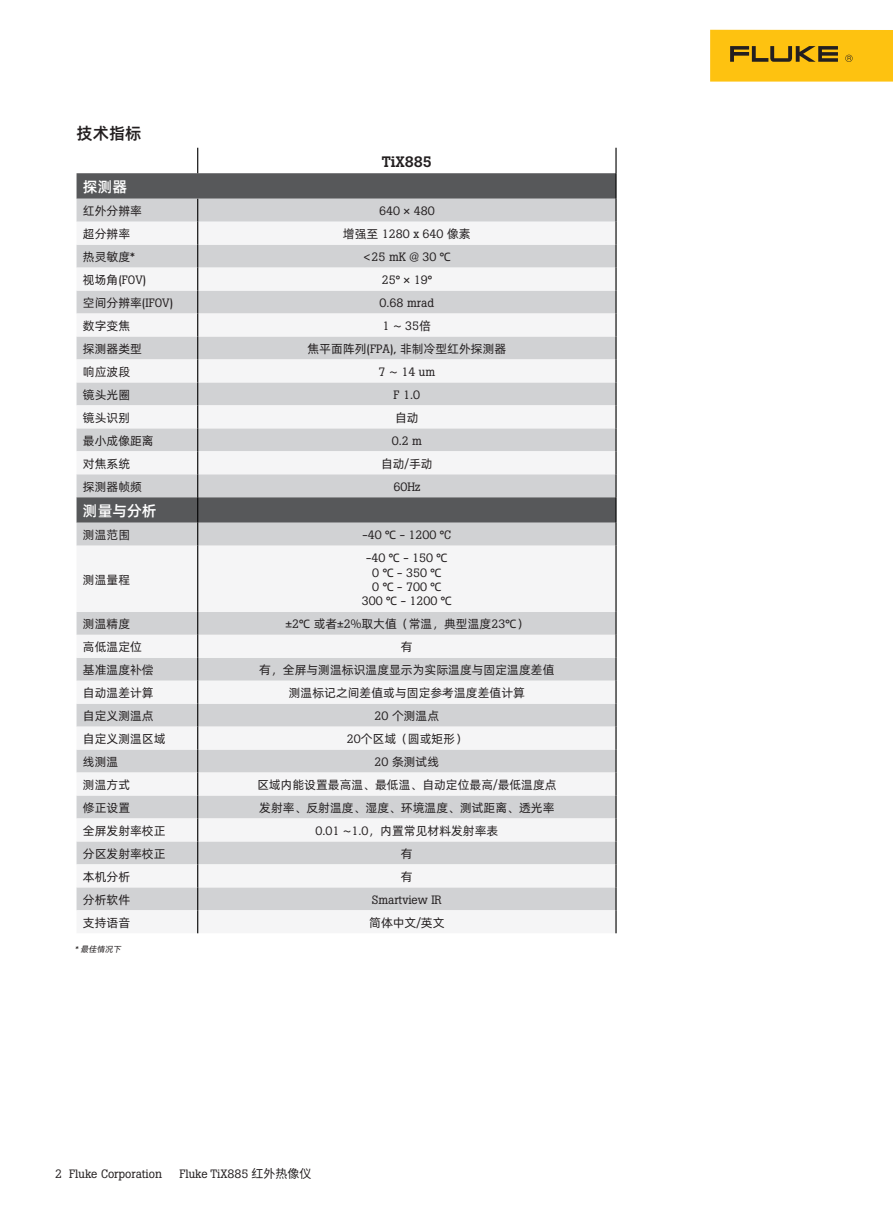
<style>
.page{position:relative;width:893px;height:1212px;background:#fff}
.page>*{position:absolute;margin:0;border:0;box-sizing:border-box;transform-origin:0 0}
.正文_标题{font:16.5px "Alibaba Pu Hui Ti M";color:#231f20}
.正文_项目{font:15px "Alibaba Pu Hui Ti M";color:#fff}
.正文_项目-2{font:500 15px "Boton Pro";color:#231f20}
.正文_项目-3{font:12px "Alibaba Pu Hui Ti R";color:#231f20}
.正文_项目-4{font:12px "Boton Pro";color:#231f20}
.正文_项目-5{font:italic 8.25px "Alibaba Pu Hui Ti R";color:#231f20}
.s1{font-family:"Alibaba Pu Hui Ti R"}
.s2{font-family:"Boton Pro"}
.s3{font-family:"Source Han Sans CN"}
</style>
<div class="page">
<div style="left:710px;top:30px;width:183px;height:52px;background:#fec210"></div>
<svg style="left:730px;top:46px;width:108px;height:16px"></svg>
<svg style="left:845px;top:55px;width:7px;height:7px"></svg>
<svg style="left:77px;top:173px;width:538px;height:26px;background:#5a5b5d"></svg>
<div style="left:77px;top:199px;width:538px;height:23px;background:#d1d2d4"></div>
<svg style="left:77px;top:222px;width:538px;height:711px;fill:#f3f3f4"></svg>
<hr style="left:615px;top:148px;width:2px;height:25px;background:#000">
<hr style="left:615px;top:173px;width:2px;height:26px;background:#000">
<hr style="left:615px;top:199px;width:2px;height:23px;background:#000">
<hr style="left:615px;top:222px;width:2px;height:23px;background:#000">
<hr style="left:615px;top:245px;width:2px;height:23px;background:#000">
<hr style="left:615px;top:268px;width:2px;height:23px;background:#000">
<hr style="left:615px;top:291px;width:2px;height:23px;background:#000">
<hr style="left:615px;top:314px;width:2px;height:22px;background:#000">
<hr style="left:615px;top:336px;width:2px;height:23px;background:#000">
<hr style="left:615px;top:359px;width:2px;height:23px;background:#000">
<hr style="left:615px;top:382px;width:2px;height:23px;background:#000">
<hr style="left:615px;top:405px;width:2px;height:23px;background:#000">
<hr style="left:615px;top:428px;width:2px;height:23px;background:#000">
<hr style="left:615px;top:451px;width:2px;height:23px;background:#000">
<hr style="left:615px;top:474px;width:2px;height:23px;background:#000">
<hr style="left:615px;top:497px;width:2px;height:26px;background:#000">
<svg style="left:197px;top:199px;width:1px;height:347px"></svg>
<hr style="left:615px;top:523px;width:2px;height:23px;background:#000">
<hr style="left:197px;top:546px;width:1px;height:66px;background:#000">
<hr style="left:615px;top:546px;width:2px;height:66px;background:#000">
<hr style="left:615px;top:612px;width:2px;height:23px;background:#000">
<hr style="left:615px;top:635px;width:2px;height:23px;background:#000">
<hr style="left:615px;top:658px;width:2px;height:23px;background:#000">
<hr style="left:615px;top:681px;width:2px;height:23px;background:#000">
<hr style="left:615px;top:704px;width:2px;height:23px;background:#000">
<hr style="left:615px;top:727px;width:2px;height:23px;background:#000">
<hr style="left:615px;top:750px;width:2px;height:22px;background:#000">
<hr style="left:615px;top:772px;width:2px;height:23px;background:#000">
<hr style="left:615px;top:795px;width:2px;height:23px;background:#000">
<hr style="left:615px;top:818px;width:2px;height:23px;background:#000">
<hr style="left:615px;top:841px;width:2px;height:23px;background:#000">
<hr style="left:615px;top:864px;width:2px;height:23px;background:#000">
<hr style="left:615px;top:887px;width:2px;height:23px;background:#000">
<svg style="left:197px;top:612px;width:1px;height:321px"></svg>
<hr style="left:615px;top:910px;width:2px;height:23px;background:#000">
<p class="正文_标题" style="left:77px;top:121px;width:66px">技术指标</p>
<p class="正文_项目-2" style="left:382px;top:152px;width:52px">TiX885</p>
<p class="正文_项目" style="left:83px;top:175px;width:46px">探测器</p>
<p class="正文_项目-3" style="left:83px;top:202px;width:61px">红外分辨率</p>
<p class="正文_项目-4" style="left:379px;top:203px;width:57px">640 <span class="s1">×</span> 480</p>
<p class="正文_项目-3" style="left:83px;top:225px;width:49px">超分辨率</p>
<p class="正文_项目-4" style="left:343px;top:226px;width:129px"><span class="s1">增强至</span> 1280 x 640 <span class="s1">像素</span></p>
<p class="正文_项目-3" style="left:83px;top:248px;width:53px">热灵敏度<span class="s2">*</span></p>
<p class="正文_项目-4" style="left:363px;top:249px;width:90px">&lt;25 mK @ 30 <span class="s1">℃</span></p>
<p class="正文_项目-4" style="left:83px;top:272px;width:65px"><span class="s1">视场角</span>(FOV)</p>
<p class="正文_项目-4" style="left:382px;top:272px;width:52px">25<span class="s1">° ×</span> 19<span class="s1">°</span></p>
<p class="正文_项目-4" style="left:83px;top:295px;width:92px"><span class="s1">空间分辨率</span>(IFOV)</p>
<p class="正文_项目-4" style="left:380px;top:295px;width:56px">0.68 mrad</p>
<p class="正文_项目-3" style="left:83px;top:317px;width:49px">数字变焦</p>
<p class="正文_项目-4" style="left:383px;top:318px;width:50px">1 ~ 35<span class="s1">倍</span></p>
<p class="正文_项目-3" style="left:83px;top:340px;width:61px">探测器类型</p>
<p class="正文_项目-3" style="left:307px;top:340px;width:200px">焦平面阵列<span class="s2">(FPA),</span> 非制冷型红外探测器</p>
<p class="正文_项目-3" style="left:83px;top:363px;width:49px">响应波段</p>
<p class="正文_项目-4" style="left:379px;top:364px;width:58px">7 ~ 14 um</p>
<p class="正文_项目-3" style="left:83px;top:386px;width:49px">镜头光圈</p>
<p class="正文_项目-4" style="left:394px;top:387px;width:28px">F 1.0</p>
<p class="正文_项目-3" style="left:83px;top:409px;width:49px">镜头识别</p>
<p class="正文_项目-3" style="left:395px;top:409px;width:25px">自动</p>
<p class="正文_项目-3" style="left:83px;top:432px;width:72px">最小成像距离</p>
<p class="正文_项目-4" style="left:392px;top:433px;width:32px">0.2 m</p>
<p class="正文_项目-3" style="left:83px;top:455px;width:49px">对焦系统</p>
<p class="正文_项目-3" style="left:381px;top:455px;width:53px">自动<span class="s2">/</span>手动</p>
<p class="正文_项目-3" style="left:83px;top:478px;width:61px">探测器帧频</p>
<p class="正文_项目-4" style="left:393px;top:479px;width:28px">60Hz</p>
<p class="正文_项目" style="left:83px;top:499px;width:75px">测量与分析</p>
<p class="正文_项目-3" style="left:83px;top:526px;width:49px">测温范围</p>
<p class="正文_项目-4" style="left:362px;top:527px;width:90px">-40 <span class="s1">℃</span> - 1200 <span class="s1">°</span>C</p>
<p class="正文_项目-3" style="left:83px;top:571px;width:49px">测温量程</p>
<p class="正文_项目-4" style="left:366px;top:550px;width:83px">-40 <span class="s1">℃</span> - 150 <span class="s1">℃</span></p>
<p class="正文_项目-4" style="left:372px;top:565px;width:71px">0 <span class="s1">℃</span> - 350 <span class="s1">℃</span></p>
<p class="正文_项目-4" style="left:372px;top:579px;width:71px">0 <span class="s1">℃</span> - 700 <span class="s1">℃</span></p>
<p class="正文_项目-4" style="left:362px;top:593px;width:92px">300 <span class="s1">℃</span> - 1200 <span class="s1">℃</span></p>
<p class="正文_项目-3" style="left:83px;top:615px;width:49px">测温精度</p>
<p class="正文_项目-3" style="left:285px;top:615px;width:244px">±<span class="s2">2</span>℃ 或者±<span class="s2">2%</span>取大值（常温，典型温度<span class="s2">23</span>℃）</p>
<p class="正文_项目-3" style="left:83px;top:638px;width:61px">高低温定位</p>
<p class="正文_项目-3" style="left:401px;top:638px;width:13px">有</p>
<p class="正文_项目-3" style="left:83px;top:661px;width:72px">基准温度补偿</p>
<p class="正文_项目-3" style="left:259px;top:661px;width:297px">有，全屏与测温标识温度显示为实际温度与固定温度差值</p>
<p class="正文_项目-3" style="left:83px;top:684px;width:72px">自动温差计算</p>
<p class="正文_项目-3" style="left:289px;top:684px;width:238px">测温标记之间差值或与固定参考温度差值计算</p>
<p class="正文_项目-3" style="left:83px;top:707px;width:72px">自定义测温点</p>
<p class="正文_项目-3" style="left:374px;top:707px;width:66px"><span class="s2">20</span> 个测温点</p>
<p class="正文_项目-3" style="left:83px;top:730px;width:84px">自定义测温区域</p>
<p class="正文_项目-3" style="left:347px;top:730px;width:122px"><span class="s2">20</span>个区域（圆或矩形）</p>
<p class="正文_项目-3" style="left:83px;top:753px;width:37px">线测温</p>
<p class="正文_项目-3" style="left:374px;top:753px;width:66px"><span class="s2">20</span> 条测试线</p>
<p class="正文_项目-3" style="left:83px;top:776px;width:49px">测温方式</p>
<p class="正文_项目-3" style="left:257px;top:776px;width:301px">区域内能设置最高温、最低温、自动定位最高<span class="s2">/</span>最低温度点</p>
<p class="正文_项目-3" style="left:83px;top:799px;width:49px">修正设置</p>
<p class="正文_项目-3" style="left:259px;top:799px;width:297px">发射率、反射温度、湿度、环境温度、测试距离、透光率</p>
<p class="正文_项目-3" style="left:83px;top:822px;width:84px">全屏发射率校正</p>
<p class="正文_项目-3" style="left:315px;top:822px;width:185px"><span class="s2">0.01 ~1.0</span>，内置常见材料发射率表</p>
<p class="正文_项目-3" style="left:83px;top:845px;width:84px">分区发射率校正</p>
<p class="正文_项目-3" style="left:401px;top:845px;width:13px">有</p>
<p class="正文_项目-3" style="left:83px;top:868px;width:49px">本机分析</p>
<p class="正文_项目-3" style="left:401px;top:868px;width:13px">有</p>
<p class="正文_项目-3" style="left:83px;top:891px;width:49px">分析软件</p>
<p class="正文_项目-4" style="left:372px;top:892px;width:72px">Smartview IR</p>
<p class="正文_项目-3" style="left:83px;top:914px;width:49px">支持语音</p>
<p class="正文_项目-3" style="left:369px;top:914px;width:77px">简体中文<span class="s2">/</span>英文</p>
<p class="正文_项目-5" style="left:75px;top:943px;width:50px"><span class="s2">*</span> 最佳情况下</p>
<p class="正文_项目-4" style="left:55px;top:1166px;width:108px">2 Fluke Corporation</p>
<p class="正文_项目-4" style="left:180px;top:1166px;width:133px">Fluke TiX885 <span class="s3">红外热像仪</span></p>
</div>
